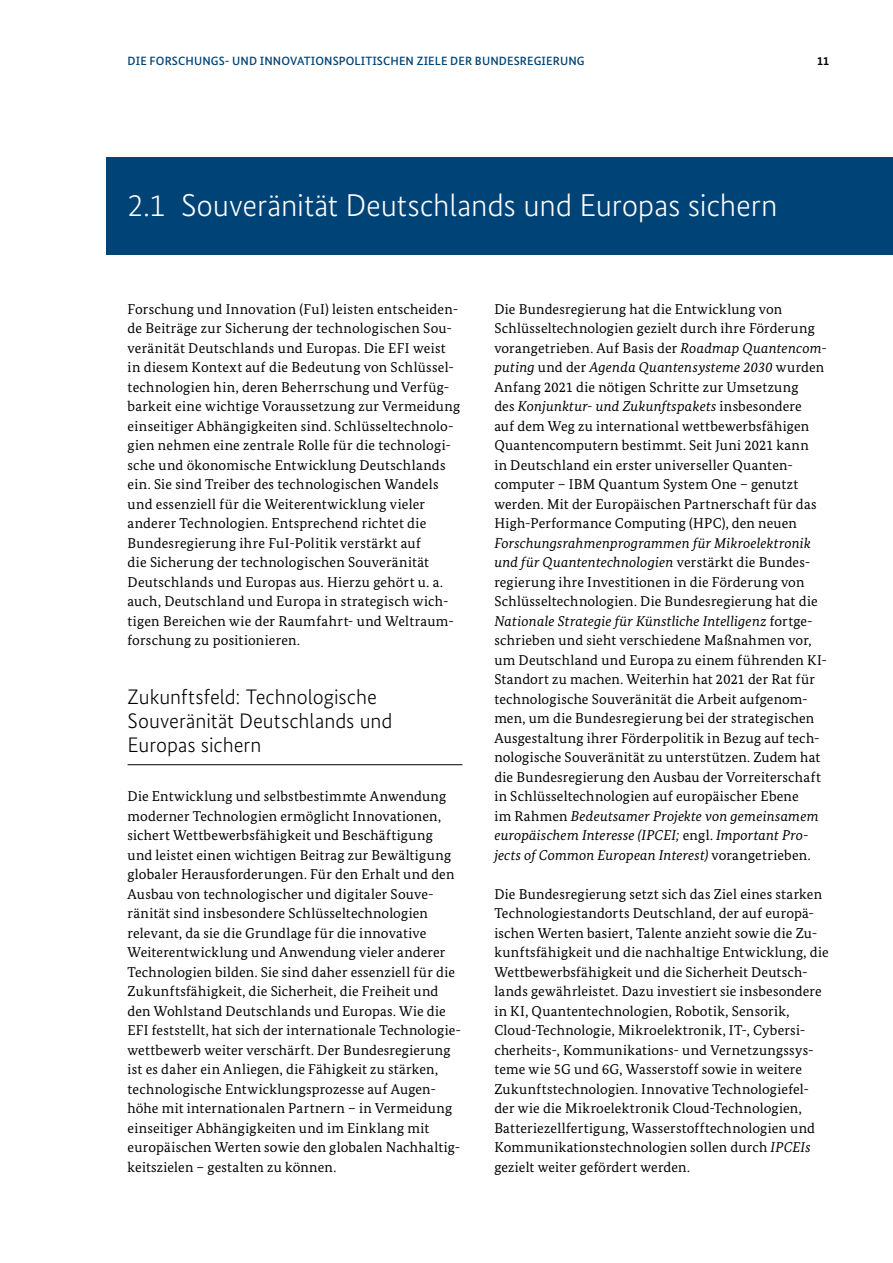
<style>
.page{position:relative;width:893px;height:1263px;background:#fff}
.page>*{position:absolute;margin:0;border:0;box-sizing:border-box;transform-origin:0 0}
.t1{font:300 31.5px "Bundes Sans";letter-spacing:-.005em;color:#fff}
.t2{font:300 21px/24px "Bundes Sans";color:#000}
.t3{font:14.25px/19.5px "Bundes Serif";letter-spacing:.015em;color:#000}
.t4{font:500 12px "Bundes Sans";letter-spacing:.01em;color:#047}
.t5{font:700 12px "Bundes Sans";color:#000}
.s1{font-style:italic}
</style>
<div class="page">
<div style="left:106px;top:157px;width:787px;height:98px;background:#047"></div>
<hr style="left:128px;top:764px;width:334px;height:1px;background:#000">
<p class="t4" style="left:128px;top:53px;width:458px">DIE FORSCHUNGS- UND INNOVATIONSPOLITISCHEN ZIELE DER BUNDESREGIERUNG</p>
<p class="t5" style="left:817px;top:53px;width:13px">11</p>
<h4 class="t1" style="left:128px;top:188px;width:651px">2.1 Souveränität Deutschlands und Europas sichern</h4>
<p class="t3" style="left:128px;top:299px;width:334px">Forschung und Innovation (FuI) leisten entscheiden&shy;de Beiträge zur Sicherung der technologischen Sou&shy;veränität Deutschlands und Europas. Die EFI weist in diesem Kontext auf die Bedeutung von Schlüssel&shy;technologien hin, deren Beherrschung und Verfüg&shy;barkeit eine wichtige Voraussetzung zur Vermeidung einseitiger Abhängigkeiten sind. Schlüsseltechnolo&shy;gien nehmen eine zentrale Rolle für die technologi&shy;sche und ökonomische Entwicklung Deutschlands ein. Sie sind Treiber des technologischen Wandels und essenziell für die Weiterentwicklung vieler anderer Technologien. Entsprechend richtet die Bundesregierung ihre FuI-Politik verstärkt auf<br>die Sicherung der technologischen Souveränität Deutschlands und Europas aus. Hierzu gehört u. a. auch, Deutschland und Europa in strategisch wich&shy;tigen Bereichen wie der Raumfahrt- und Weltraum&shy;forschung zu positionieren.</p>
<h5 class="t2" style="left:128px;top:684px;width:266px">Zukunftsfeld: Technologische<br>Souveränität Deutschlands und<br>Europas sichern</h5>
<p class="t3" style="left:128px;top:786px;width:335px">Die Entwicklung und selbstbestimmte Anwendung moderner Technologien ermöglicht Innovationen, sichert Wettbewerbsfähigkeit und Beschäftigung und leistet einen wichtigen Beitrag zur Bewältigung globaler Herausforderungen. Für den Erhalt und den Ausbau von technologischer und digitaler Souve&shy;ränität sind insbesondere Schlüsseltechnologien relevant, da sie die Grundlage für die innovative Weiterentwicklung und Anwendung vieler anderer Technologien bilden. Sie sind daher essenziell für die Zukunftsfähigkeit, die Sicherheit, die Freiheit und den Wohlstand Deutschlands und Europas. Wie die EFI feststellt, hat sich der internationale Technologie&shy;wettbewerb weiter verschärft. Der Bundesregierung ist es daher ein Anliegen, die Fähigkeit zu stärken, technologische Entwicklungsprozesse auf Augen&shy;höhe mit internationalen Partnern – in Vermeidung einseitiger Abhängigkeiten und im Einklang mit europäischen Werten sowie den globalen Nachhaltig&shy;keitszielen – gestalten zu können.</p>
<p class="t3" style="left:494px;top:299px;width:334px">Die Bundesregierung hat die Entwicklung von Schlüsseltechnologien gezielt durch ihre Förderung vorangetrieben. Auf Basis der <span class="s1">Roadmap Quantencom&shy;puting</span> und der <span class="s1">Agenda Quantensysteme 2030</span> wurden Anfang 2021 die nötigen Schritte zur Umsetzung<br>des <span class="s1">Konjunktur- und Zukunftspakets</span> insbesondere<br>auf dem Weg zu international wettbewerbsfähigen Quantencomputern bestimmt. Seit Juni 2021 kann<br>in Deutschland ein erster universeller Quanten&shy;computer – IBM Quantum System One – genutzt werden. Mit der Europäischen Partnerschaft für das High-Performance Computing (HPC), den neuen <span class="s1">Forschungsrahmenprogrammen für Mikroelektronik und für Quantentechnologien</span> verstärkt die Bundes&shy;regierung ihre Investitionen in die Förderung von Schlüsseltechnologien. Die Bundesregierung hat die <span class="s1">Nationale Strategie für Künstliche Intelligenz</span> fortge&shy;schrieben und sieht verschiedene Maßnahmen vor, um Deutschland und Europa zu einem führenden KI-Standort zu machen. Weiterhin hat 2021 der Rat für technologische Souveränität die Arbeit aufgenom&shy;men, um die Bundesregierung bei der strategischen Ausgestaltung ihrer Förderpolitik in Bezug auf tech&shy;nologische Souveränität zu unterstützen. Zudem hat die Bundesregierung den Ausbau der Vorreiterschaft in Schlüsseltechnologien auf europäischer Ebene<br>im Rahmen <span class="s1">Bedeutsamer Projekte von gemeinsamem europäischem Interesse (IPCEI;</span> engl. <span class="s1">Important Pro&shy;jects of Common European Interest)</span> vorangetrieben.</p>
<p class="t3" style="left:494px;top:884px;width:336px">Die Bundesregierung setzt sich das Ziel eines starken Technologiestandorts Deutschland, der auf europä&shy;ischen Werten basiert, Talente anzieht sowie die Zu&shy;kunftsfähigkeit und die nachhaltige Entwicklung, die Wettbewerbsfähigkeit und die Sicherheit Deutsch&shy;lands gewährleistet. Dazu investiert sie insbesondere in KI, Quantentechnologien, Robotik, Sensorik, Cloud-Technologie, Mikroelektronik, IT-, Cybersi&shy;cherheits-, Kommunikations- und Vernetzungssys&shy;teme wie 5G und 6G, Wasserstoff sowie in weitere Zukunftstechnologien. Innovative Technologiefel&shy;der wie die Mikroelektronik Cloud-Technologien, Batteriezellfertigung, Wasserstofftechnologien und Kommunikationstechnologien sollen durch <span class="s1">IPCEIs </span>gezielt weiter gefördert werden.</p>
</div>
